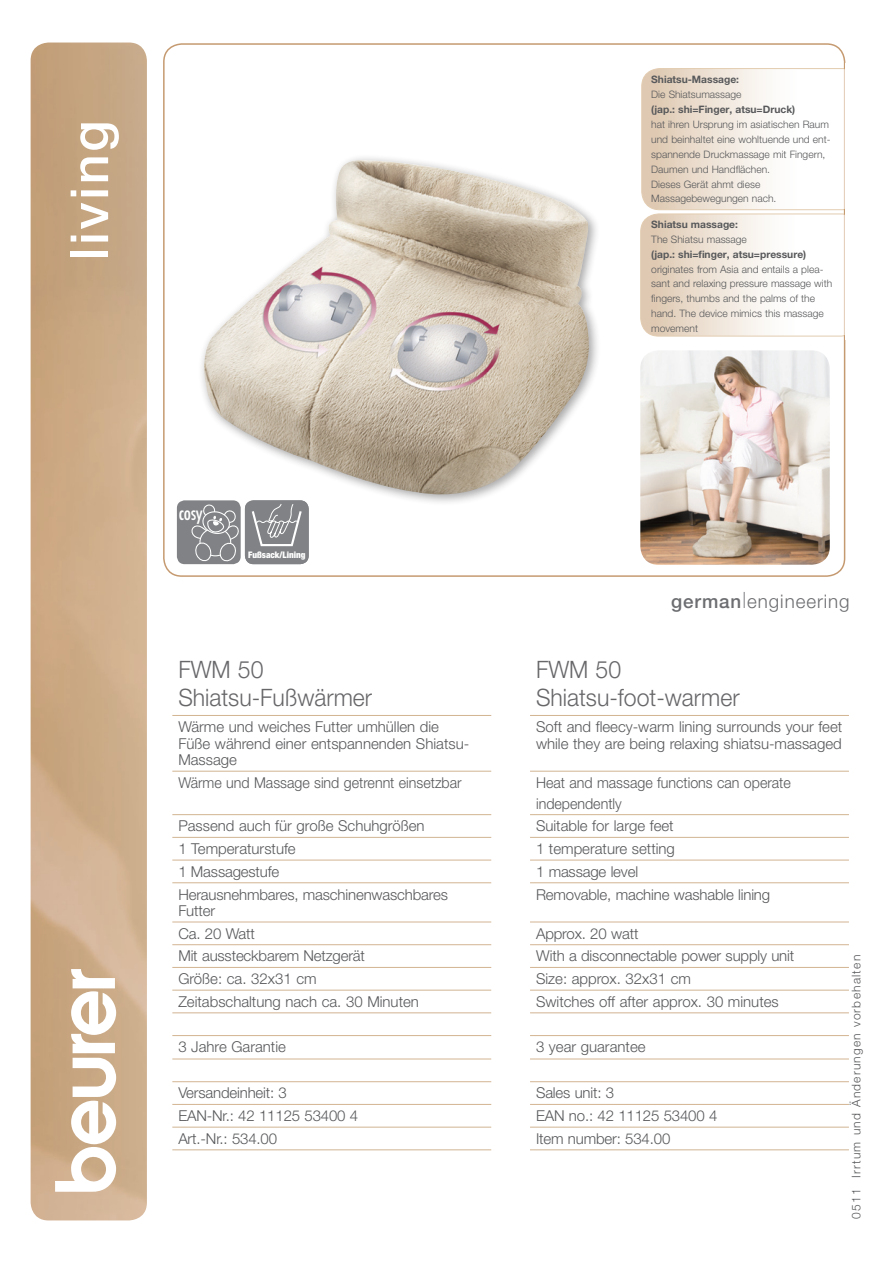
<style>
.page{position:relative;width:893px;height:1263px;background:#fff}
.page>*{position:absolute;margin:0;border:0;box-sizing:border-box;transform-origin:0 0}
.t1{font:500 52.5px "Helvetica Neue LT Pro";letter-spacing:.05em;color:#fff}
.t2{font:300 24px/28.8px "Helvetica Neue LT Pro";color:#67676a;scale:.96 1}
.t3{font:300 18.75px "Helvetica Neue LT Pro";letter-spacing:.05em;color:#6c6d70}
.t4{font:500 condensed 18.75px "Futura";color:#fff}
.t5{font:300 15px/16.5px "Helvetica Neue LT Pro";color:#57585a}
.t6{font:300 15px "Helvetica Neue LT Pro";color:#57585a;scale:.95 1}
.t7{font:300 12px "Helvetica Neue LT Pro";letter-spacing:.1em;color:#57585a}
.t8{font:300 10.2px/14.9px "Helvetica Neue LT Pro";color:#57585a}
.t9{font:700 10.2px "Helvetica Neue LT Pro";color:#57585a}
.t10{font:900 condensed 9px "Helvetica Neue LT Pro";color:#fff}
.s1{font-weight:500}
.s2{font-weight:100;font-size:22.5px}
</style>
<div class="page">
<img style="left:31px;top:43px;width:116px;height:1177px">
<svg style="left:55px;top:969px;width:61px;height:223px"></svg>
<svg style="left:172px;top:770px;width:319px;height:357px"></svg>
<hr style="left:172px;top:715px;width:319px;height:1px;background:#d2b492">
<hr style="left:172px;top:771px;width:319px;height:1px;background:#d2b492">
<hr style="left:172px;top:814px;width:319px;height:1px;background:#d2b492">
<hr style="left:172px;top:837px;width:319px;height:1px;background:#d2b492">
<hr style="left:172px;top:860px;width:319px;height:1px;background:#d2b492">
<hr style="left:172px;top:882px;width:319px;height:1px;background:#d2b492">
<hr style="left:172px;top:922px;width:319px;height:1px;background:#d2b492">
<hr style="left:172px;top:944px;width:319px;height:1px;background:#d2b492">
<hr style="left:172px;top:967px;width:319px;height:1px;background:#d2b492">
<hr style="left:172px;top:990px;width:319px;height:1px;background:#d2b492">
<hr style="left:172px;top:1012px;width:319px;height:1px;background:#d2b492">
<hr style="left:172px;top:1035px;width:319px;height:1px;background:#d2b492">
<hr style="left:172px;top:1058px;width:319px;height:1px;background:#d2b492">
<hr style="left:172px;top:1081px;width:319px;height:1px;background:#d2b492">
<hr style="left:172px;top:1104px;width:319px;height:1px;background:#d2b492">
<hr style="left:172px;top:1127px;width:319px;height:1px;background:#d2b492">
<hr style="left:172px;top:1149px;width:319px;height:1px;background:#d2b492">
<svg style="left:530px;top:770px;width:319px;height:357px"></svg>
<hr style="left:530px;top:715px;width:319px;height:1px;background:#d2b492">
<hr style="left:530px;top:771px;width:319px;height:1px;background:#d2b492">
<hr style="left:530px;top:814px;width:319px;height:1px;background:#d2b492">
<hr style="left:530px;top:837px;width:319px;height:1px;background:#d2b492">
<hr style="left:530px;top:860px;width:319px;height:1px;background:#d2b492">
<hr style="left:530px;top:882px;width:319px;height:1px;background:#d2b492">
<hr style="left:530px;top:922px;width:319px;height:1px;background:#d2b492">
<hr style="left:530px;top:944px;width:319px;height:1px;background:#d2b492">
<hr style="left:530px;top:967px;width:319px;height:1px;background:#d2b492">
<hr style="left:530px;top:990px;width:319px;height:1px;background:#d2b492">
<hr style="left:530px;top:1012px;width:319px;height:1px;background:#d2b492">
<hr style="left:530px;top:1035px;width:319px;height:1px;background:#d2b492">
<hr style="left:530px;top:1058px;width:319px;height:1px;background:#d2b492">
<hr style="left:530px;top:1081px;width:319px;height:1px;background:#d2b492">
<hr style="left:530px;top:1104px;width:319px;height:1px;background:#d2b492">
<hr style="left:530px;top:1127px;width:319px;height:1px;background:#d2b492">
<hr style="left:530px;top:1149px;width:319px;height:1px;background:#d2b492">
<div style="left:198px;top:154px;width:402px;height:352px;background:#231f20;opacity:.4"></div>
<img style="left:204px;top:160px;width:385px;height:345px">
<div style="left:642px;top:69px;width:218px;height:141px;background:linear-gradient(to right,#e1ccb6,#fff);border-radius:18px"></div>
<div style="left:641px;top:68px;width:220px;height:142px;border:1px solid #cba16d;border-radius:18px"></div>
<div style="left:641px;top:214px;width:218px;height:122px;background:linear-gradient(to right,#e0cbb5,#fff);border-radius:18px"></div>
<div style="left:640px;top:214px;width:219px;height:122px;border:1px solid #cba16d;border-radius:18px"></div>
<div style="left:845px;top:63px;width:32px;height:277px;background:#fff"></div>
<img style="left:640px;top:350px;width:190px;height:215px">
<svg style="left:177px;top:500px;width:132px;height:64px;background:#919396"></svg>
<p class="t1" style="left:58px;top:260px;width:141px;rotate:-90deg">living</p>
<p class="t9" style="left:651px;top:73px;width:89px">Shiatsu-Massage:</p>
<p class="t8" style="left:651px;top:87px;width:92px">Die Shiatsumassage</p>
<p class="t9" style="left:651px;top:103px;width:145px">(jap.: shi=Finger, atsu=Druck)</p>
<p class="t8" style="left:651px;top:117px;width:181px">hat ihren Ursprung im asiatischen Raum und beinhaltet eine wohltuende und ent&shy;spannende Druckmassage mit Fingern, Daumen und Handflächen.</p>
<p class="t8" style="left:651px;top:176px;width:127px">Dieses Gerät ahmt diese<br>Massagebewegungen nach.</p>
<p class="t9" style="left:651px;top:218px;width:88px">Shiatsu massage:</p>
<p class="t8" style="left:651px;top:232px;width:97px">The Shiatsu massage</p>
<p class="t9" style="left:651px;top:248px;width:156px">(jap.: shi=finger, atsu=pressure)</p>
<p class="t8" style="left:651px;top:261px;width:183px">originates from Asia and entails a plea&shy;sant and relaxing pressure massage with fingers, thumbs and the palms of the hand. The device mimics this massage movement</p>
<p class="t4" style="left:179px;top:501px;width:25px">cosy</p>
<p class="t10" style="left:248px;top:550px;width:59px">Fußsack/Lining</p>
<p class="t2" style="left:178px;top:654px;width:203px">FWM 50<br>Shiatsu-Fußwärmer</p>
<p class="t5" style="left:178px;top:718px;width:292px">Wärme und weiches Futter umhüllen die<br>Füße während einer entspannenden Shiatsu-<br>Massage</p>
<p class="t6" style="left:178px;top:773px;width:300px">Wärme und Massage sind getrennt einsetzbar</p>
<p class="t5" style="left:178px;top:817px;width:248px">Passend auch für große Schuhgrößen</p>
<p class="t5" style="left:178px;top:840px;width:119px">1 Temperaturstufe</p>
<p class="t5" style="left:178px;top:863px;width:102px">1 Massagestufe</p>
<p class="t5" style="left:178px;top:885px;width:271px">Herausnehmbares, maschinenwaschbares<br>Futter</p>
<p class="t5" style="left:178px;top:925px;width:78px">Ca. 20 Watt</p>
<p class="t5" style="left:178px;top:947px;width:188px">Mit aussteckbarem Netzgerät</p>
<p class="t5" style="left:178px;top:970px;width:140px">Größe: ca. 32x31 cm</p>
<p class="t5" style="left:178px;top:993px;width:242px">Zeitabschaltung nach ca. 30 Minuten</p>
<p class="t5" style="left:178px;top:1038px;width:109px">3 Jahre Garantie</p>
<p class="t5" style="left:178px;top:1084px;width:110px">Versandeinheit: 3</p>
<p class="t5" style="left:178px;top:1107px;width:181px">EAN-Nr.: 42 11125 53400 4</p>
<p class="t5" style="left:178px;top:1130px;width:100px">Art.-Nr.: 534.00</p>
<p class="t3" style="left:671px;top:589px;width:180px"><span class="s1">german</span><span class="s2">l</span>engineering</p>
<p class="t2" style="left:536px;top:654px;width:90px">FWM 50</p>
<p class="t2" style="left:536px;top:683px;width:214px">Shiatsu-foot-warmer</p>
<p class="t5" style="left:536px;top:718px;width:308px">Soft and fleecy-warm lining surrounds your feet while they are being relaxing shiatsu-massaged</p>
<p class="t6" style="left:536px;top:773px;width:270px">Heat and massage functions can operate</p>
<p class="t6" style="left:536px;top:794px;width:92px">independently</p>
<p class="t5" style="left:536px;top:817px;width:139px">Suitable for large feet</p>
<p class="t5" style="left:536px;top:840px;width:140px">1 temperature setting</p>
<p class="t5" style="left:536px;top:863px;width:104px">1 massage level</p>
<p class="t5" style="left:536px;top:885px;width:236px">Removable, machine washable lining</p>
<p class="t5" style="left:536px;top:925px;width:104px">Approx. 20 watt</p>
<p class="t5" style="left:536px;top:947px;width:260px">With a disconnectable power supply unit</p>
<p class="t5" style="left:536px;top:970px;width:156px">Size: approx. 32x31 cm</p>
<p class="t5" style="left:536px;top:993px;width:244px">Switches off after approx. 30 minutes</p>
<p class="t5" style="left:536px;top:1038px;width:111px">3 year guarantee</p>
<p class="t5" style="left:536px;top:1084px;width:80px">Sales unit: 3</p>
<p class="t5" style="left:536px;top:1107px;width:183px">EAN no.: 42 11125 53400 4</p>
<p class="t5" style="left:536px;top:1130px;width:136px">Item number: 534.00</p>
<p class="t7" style="left:849px;top:1219px;width:266px;rotate:-90deg">0511 Irrtum und Änderungen vorbehalten</p>
</div>
